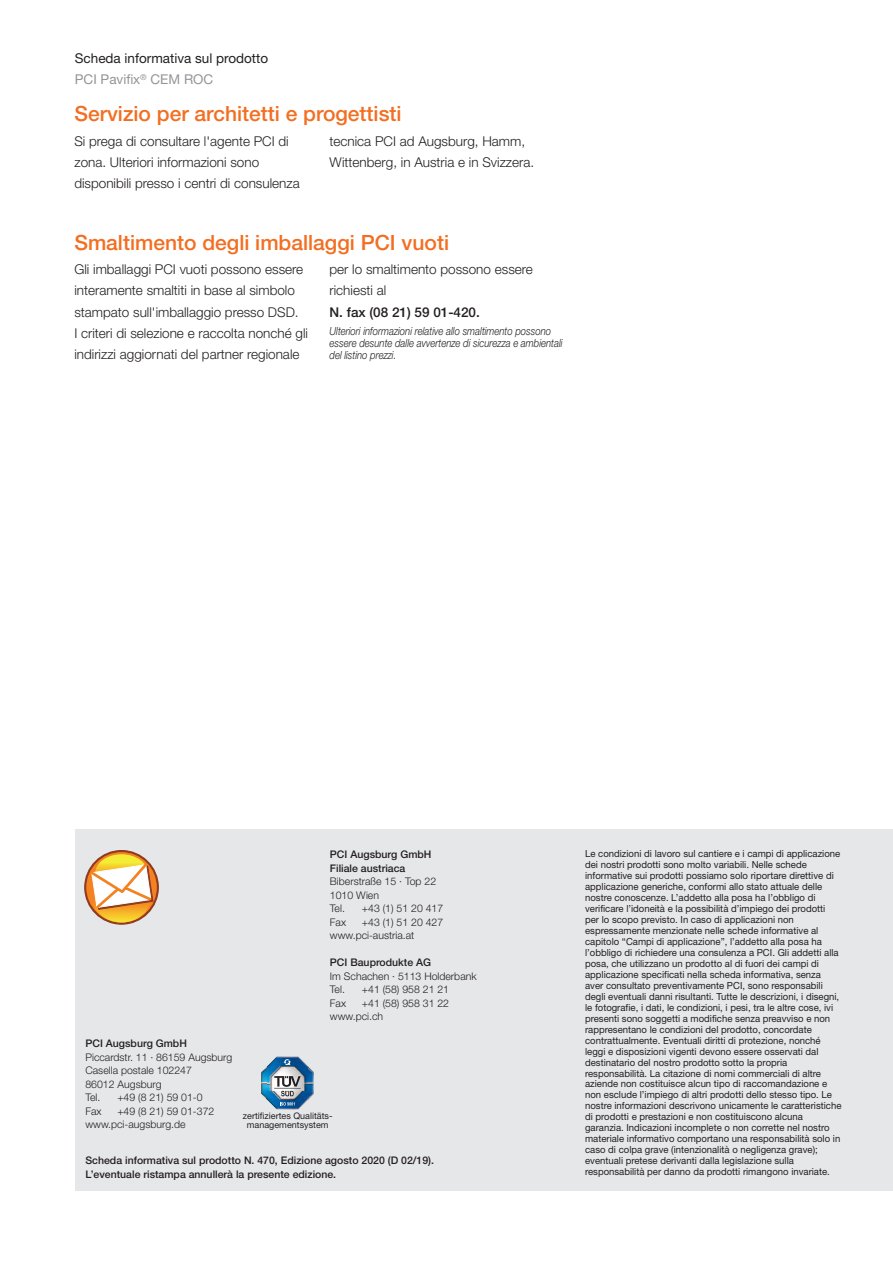
<style>
.page{position:relative;width:893px;height:1263px;background:#fff}
.page>*{position:absolute;margin:0;border:0;box-sizing:border-box;transform-origin:0 0}
.t1{font:500 21px "Helvetica Neue LT Pro";color:#f36e21}
.t2{font:300 13.5px/21.3px "Helvetica Neue LT Pro";color:#231f20}
.t3{font:13.5px/21.3px "Helvetica Neue LT Pro";color:#231f20}
.t4{font:500 13.5px "Helvetica Neue LT Pro";color:#231f20}
.t5{font:italic 300 11.25px/12px "Helvetica Neue LT Pro";color:#231f20;scale:.85 1}
.t6{font:300 10.5px/13.5px "Helvetica Neue LT Pro";color:#231f20}
.t7{font:500 10.5px/13.5px "Helvetica Neue LT Pro";color:#231f20}
.t8{font:9.75px/10.9px "Helvetica Neue LT Pro";color:#231f20}
.t9{font:9px/9px "Helvetica Neue LT Pro";color:#231f20;text-align:center}
.s1{color:#939598}
</style>
<div class="page">
<div style="left:75px;top:829px;width:818px;height:362px;background:#e6e7e9"></div>
<svg style="left:85px;top:850px;width:73px;height:74px"></svg>
<img style="left:267px;top:1056px;width:41px;height:53px">
<img style="left:261px;top:1066px;width:6px;height:34px">
<img style="left:308px;top:1066px;width:6px;height:34px">
<svg style="left:274px;top:1076px;width:27px;height:20px"></svg>
<svg style="left:283px;top:1059px;width:8px;height:6px"></svg>
<svg style="left:280px;top:1102px;width:15px;height:3px"></svg>
<h2 class="t3" style="left:75px;top:49px;width:195px">Scheda informativa sul prodotto<br><span class="s1">PCI Pavifix</span><sup>®</sup> <span class="s1">CEM ROC</span></h2>
<h1 class="t1" style="left:74px;top:106px;width:329px">Servizio per architetti e progettisti</h1>
<h2 class="t2" style="left:74px;top:132px;width:227px">Si prega di consultare l'agente PCI di zona. Ulteriori informazioni sono disponibili presso i centri di consulenza</h2>
<h2 class="t2" style="left:330px;top:132px;width:206px">tecnica PCI ad Augsburg, Hamm,<br>Wittenberg, in Austria e in Svizzera.</h2>
<h1 class="t1" style="left:74px;top:235px;width:376px">Smaltimento degli imballaggi PCI vuoti</h1>
<h2 class="t2" style="left:74px;top:260px;width:235px">Gli imballaggi PCI vuoti possono essere interamente smaltiti in base al simbolo stampato sull'imballaggio presso DSD.<br>I criteri di selezione e raccolta nonché gli indirizzi aggiornati del partner regionale</h2>
<h2 class="t2" style="left:330px;top:260px;width:205px">per lo smaltimento possono essere richiesti al</h2>
<h2 class="t4" style="left:330px;top:307px;width:152px">N. fax (08 21) 59 01-420.</h2>
<p class="t5" style="left:330px;top:326px;width:276px">Ulteriori informazioni relative allo smaltimento possono essere desunte dalle avvertenze di sicurezza e ambientali del listino prezzi.</p>
<p class="t7" style="left:330px;top:848px;width:103px">PCI Augsburg GmbH<br>Filiale austriaca</p>
<p class="t6" style="left:330px;top:875px;width:108px">Biberstraße 15 · Top 22<br>1010 Wien<br>Tel.</p>
<p class="t6" style="left:362px;top:902px;width:83px">+43 (1) 51 20 417</p>
<p class="t6" style="left:330px;top:916px;width:115px;text-indent:32px">+43 (1) 51 20 427 www.pci-austria.at</p>
<p class="t7" style="left:330px;top:956px;width:103px">PCI Bauprodukte AG</p>
<p class="t6" style="left:330px;top:970px;width:148px">Im Schachen · 5113 Holderbank<br>Tel.</p>
<p class="t6" style="left:330px;top:916px;width:18px">Fax</p>
<p class="t6" style="left:362px;top:983px;width:89px">+41 (58) 958 21 21</p>
<p class="t7" style="left:85px;top:1037px;width:103px">PCI Augsburg GmbH</p>
<p class="t6" style="left:85px;top:1051px;width:148px">Piccardstr. 11 · 86159 Augsburg<br>Casella postale 102247<br>86012 Augsburg<br>Tel.</p>
<p class="t6" style="left:117px;top:1091px;width:87px">+49 (8 21) 59 01-0</p>
<p class="t6" style="left:85px;top:1105px;width:130px;text-indent:32px">+49 (8 21) 59 01-372 www.pci-augsburg.de</p>
<p class="t6" style="left:85px;top:1105px;width:18px">Fax</p>
<p class="t6" style="left:330px;top:997px;width:121px;text-indent:32px">+41 (58) 958 31 22 www.pci.ch</p>
<p class="t6" style="left:330px;top:997px;width:18px">Fax</p>
<p class="t9" style="left:243px;top:1112px;width:91px">zertifiziertes Qualitäts&shy;managementsystem</p>
<p class="t7" style="left:85px;top:1155px;width:350px">Scheda informativa sul prodotto N. 470, Edizione agosto 2020 (D 02/19).<br>L’eventuale ristampa annullerà la presente edizione.</p>
<p class="t8" style="left:585px;top:849px;width:258px">Le condizioni di lavoro sul cantiere e i campi di applicazione dei nostri prodotti sono molto variabili. Nelle schede informative sui prodotti possiamo solo riportare direttive di applicazione generiche, conformi allo stato attuale delle nostre conoscenze. L’addetto alla posa ha l’obbligo di verificare l’idoneità e la possibilità d’impiego dei prodotti per lo scopo previsto. In caso di applicazioni non espressamente menzionate nelle schede informative al capitolo “Campi di applicazione”, l’addetto alla posa ha l’obbligo di richiedere una consulenza a PCI. Gli addetti alla posa, che utilizzano un prodotto al di fuori dei campi di applicazione specificati nella scheda informativa, senza aver consultato preventivamente PCI, sono responsabili degli eventuali danni risultanti. Tutte le descrizioni, i disegni, le fotografie, i dati, le condizioni, i pesi, tra le altre cose, ivi presenti sono soggetti a modifiche senza preavviso e non rappresentano le condizioni del prodotto, concordate contrattualmente. Eventuali diritti di protezione, nonché leggi e disposizioni vigenti devono essere osservati dal destinatario del nostro prodotto sotto la propria responsabilità. La citazione di nomi commerciali di altre aziende non costituisce alcun tipo di raccomandazione e non esclude l’impiego di altri prodotti dello stesso tipo. Le nostre informazioni descrivono unicamente le caratteristiche di prodotti e prestazioni e non costituiscono alcuna garanzia. Indicazioni incomplete o non corrette nel nostro materiale informativo comportano una responsabilità solo in caso di colpa grave (intenzionalità o negligenza grave); eventuali pretese derivanti dalla legislazione sulla responsabilità per danno da prodotti rimangono invariate.</p>
</div>
